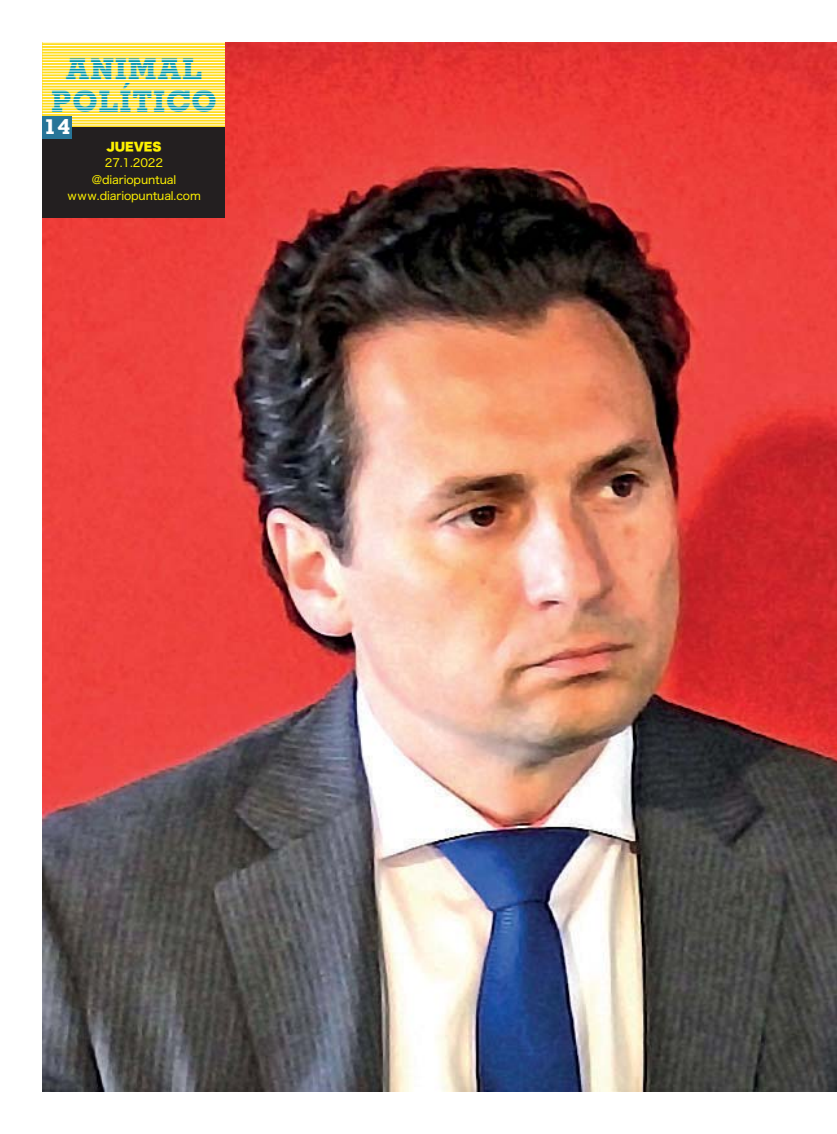
<style>
.page{position:relative;width:837px;height:1134px;background:#fff}
.page>*{position:absolute;margin:0;border:0;box-sizing:border-box;transform-origin:0 0}
.t1{font:700 30px/32.3px "Geometric Slab 703 BT Xtra";letter-spacing:.05em;color:#0097a7;text-align:center}
.t2{font:700 20px "Rockwell";color:#fff}
.t3{font:11.3px/16.4px "Hiragino Sans W4 90 msp RKSJ H";letter-spacing:-.01em;color:#fff200;text-align:center}
.t4{font:11.3px "Hiragino Sans W9 90 msp RKSJ H";letter-spacing:-.01em;color:#fff200}
</style>
<div class="page">
<img style="left:42px;top:42px;width:794px;height:1049px">
<svg style="left:43px;top:43px;width:182px;height:84px;background:#ffe03b"></svg>
<div style="left:43px;top:127px;width:182px;height:91px;background:#231f20"></div>
<hr style="left:42px;top:88px;width:183px;height:1px;background:#fff">
<hr style="left:42px;top:90px;width:183px;height:1px;background:#fff">
<hr style="left:42px;top:93px;width:183px;height:1px;background:#fff">
<hr style="left:42px;top:96px;width:183px;height:1px;background:#fff">
<hr style="left:42px;top:99px;width:183px;height:1px;background:#fff">
<hr style="left:42px;top:102px;width:183px;height:1px;background:#fff">
<hr style="left:42px;top:105px;width:183px;height:1px;background:#fff">
<hr style="left:42px;top:107px;width:183px;height:1px;background:#fff">
<hr style="left:42px;top:110px;width:183px;height:1px;background:#fff">
<hr style="left:42px;top:113px;width:183px;height:1px;background:#fff">
<hr style="left:42px;top:116px;width:183px;height:1px;background:#fff">
<hr style="left:42px;top:119px;width:183px;height:1px;background:#fff">
<hr style="left:42px;top:122px;width:183px;height:1px;background:#fff">
<hr style="left:42px;top:124px;width:183px;height:1px;background:#fff">
<hr style="left:42px;top:42px;width:183px;height:1px;background:#fff">
<hr style="left:42px;top:45px;width:183px;height:1px;background:#fff">
<hr style="left:42px;top:48px;width:183px;height:1px;background:#fff">
<hr style="left:42px;top:51px;width:183px;height:1px;background:#fff">
<hr style="left:42px;top:54px;width:183px;height:1px;background:#fff">
<hr style="left:42px;top:56px;width:183px;height:1px;background:#fff">
<hr style="left:42px;top:59px;width:183px;height:1px;background:#fff">
<hr style="left:42px;top:62px;width:183px;height:1px;background:#fff">
<hr style="left:42px;top:65px;width:183px;height:1px;background:#fff">
<hr style="left:42px;top:68px;width:183px;height:1px;background:#fff">
<hr style="left:42px;top:71px;width:183px;height:1px;background:#fff">
<hr style="left:42px;top:73px;width:183px;height:1px;background:#fff">
<hr style="left:42px;top:76px;width:183px;height:1px;background:#fff">
<hr style="left:42px;top:79px;width:183px;height:1px;background:#fff">
<hr style="left:42px;top:82px;width:183px;height:1px;background:#fff">
<hr style="left:42px;top:85px;width:183px;height:1px;background:#fff">
<div style="left:43px;top:116px;width:29px;height:22px;background:#277598"></div>
<h1 class="t1" style="left:51px;top:53px;width:166px">ANIMAL<br>POLÍTICO</h1>
<h2 class="t2" style="left:44px;top:121px;width:28px">14</h2>
<p class="t4" style="left:106px;top:142px;width:56px">JUEVES</p>
<p class="t3" style="left:67px;top:156px;width:135px">27.1.2022 @diariopuntual www.diariopuntual.com</p>
</div>
